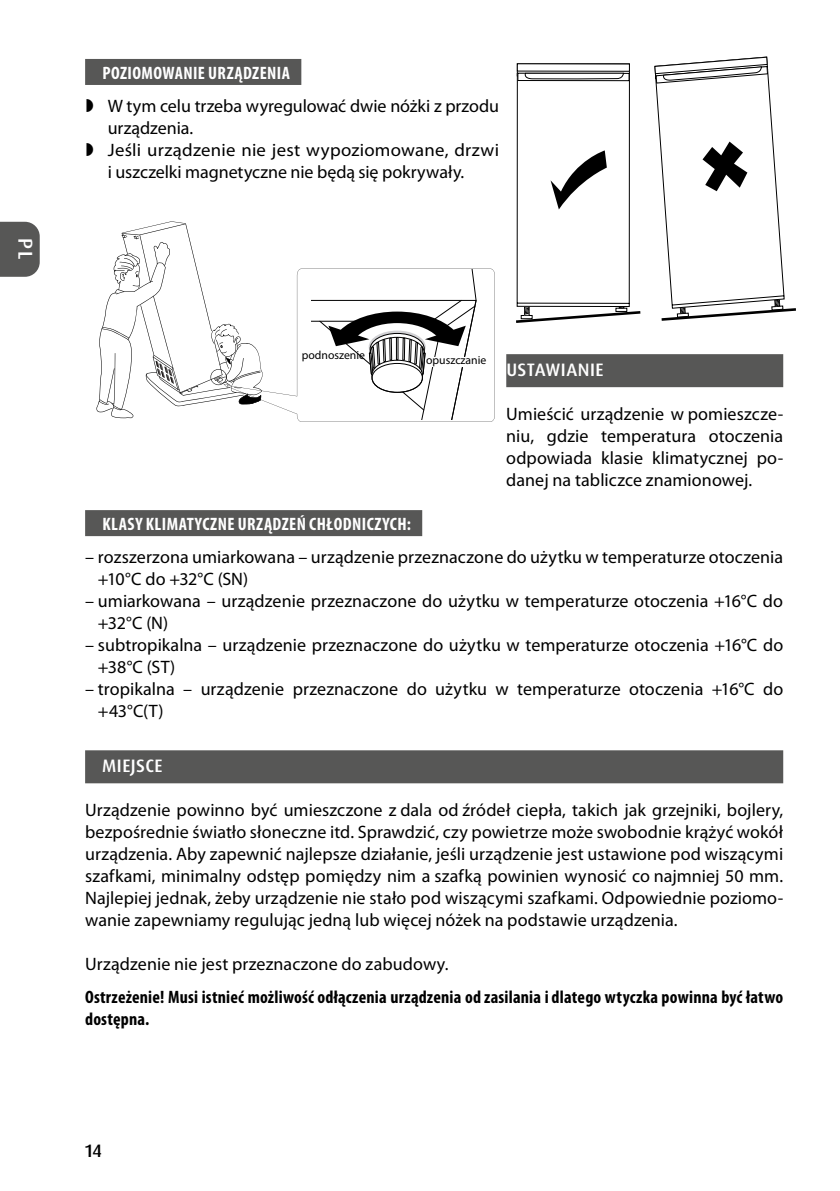
<style>
.page{position:relative;width:840px;height:1191px;background:#fff}
.page>*{position:absolute;margin:0;border:0;box-sizing:border-box;transform-origin:0 0}
.t1{font:500 20px "Dax Pro";color:#fff}
.t2{font:18px/22px "Myriad Pro";letter-spacing:.005em;color:#000}
.t3{font:700 condensed 18px/22px "Myriad Pro";letter-spacing:.01em;color:#000}
.t4{font:700 condensed 18px "Myriad Pro";letter-spacing:.025em;color:#fff}
.t5{font:500 18px "Dax Pro";letter-spacing:.025em;color:#fff}
.t6{font:500 18px "Dax Pro";color:#000}
.t7{font:11.8px "Myriad Pro";color:#000}
</style>
<div class="page">
<svg style="left:0;top:222px;width:40px;height:55px;background:#5f5f5e"></svg>
<div style="left:85px;top:59px;width:216px;height:26px;background:#575756"></div>
<div style="left:506px;top:354px;width:276px;height:33px;background:#575756"></div>
<div style="left:85px;top:510px;width:337px;height:26px;background:#575756"></div>
<div style="left:85px;top:750px;width:697px;height:33px;background:#575756"></div>
<svg style="left:96px;top:221px;width:127px;height:197px"></svg>
<svg style="left:223px;top:269px;width:271px;height:153px"></svg>
<svg style="left:311px;top:269px;width:165px;height:151px"></svg>
<div style="left:371px;top:363px;width:51px;height:29px;border:1px solid #000;border-radius:50%"></div>
<div style="left:428px;top:357px;width:46px;height:10px;background:#fff"></div>
<svg style="left:654px;top:56px;width:142px;height:265px"></svg>
<svg style="left:516px;top:63px;width:125px;height:260px"></svg>
<p class="t1" style="left:38px;top:238px;width:23px;rotate:90deg">PL</p>
<p class="t4" style="left:102px;top:63px;width:189px">POZIOMOWANIE URZĄDZENIA</p>
<p class="t2" style="left:108px;top:95px;width:392px">W tym celu trzeba wyregulować dwie nóżki z przodu urządzenia.<br>Jeśli urządzenie nie jest wypoziomowane, drzwi i uszczelki magnetyczne nie będą się pokrywały.</p>
<p class="t7" style="left:301px;top:348px;width:65px">podnoszenie</p>
<p class="t7" style="left:426px;top:354px;width:62px">opuszczanie</p>
<p class="t5" style="left:506px;top:358px;width:99px">USTAWIANIE</p>
<p class="t2" style="left:506px;top:403px;width:278px;text-align:justify">Umieścić urządzenie w pomieszcze&shy;niu, gdzie temperatura otoczenia odpowiada klasie klimatycznej po&shy;danej na tabliczce znamionowej.</p>
<p class="t4" style="left:102px;top:514px;width:310px">KLASY KLIMATYCZNE URZĄDZEŃ CHŁODNICZYCH:</p>
<p class="t2" style="left:98px;top:546px;width:686px;text-indent:-13px">– rozszerzona umiarkowana – urządzenie przeznaczone do użytku w temperaturze otoczenia +10°C do +32°C (SN)</p>
<p class="t2" style="left:98px;top:590px;width:686px;text-indent:-13px">– umiarkowana – urządzenie przeznaczone do użytku w temperaturze otoczenia +16°C do +32°C (N)</p>
<p class="t2" style="left:98px;top:634px;width:686px;text-indent:-13px">– subtropikalna – urządzenie przeznaczone do użytku w temperaturze otoczenia +16°C do +38°C (ST)</p>
<p class="t2" style="left:98px;top:678px;width:686px;text-indent:-13px">– tropikalna – urządzenie przeznaczone do użytku w temperaturze otoczenia +16°C do +43°C(T)</p>
<p class="t5" style="left:102px;top:754px;width:62px">MIEJSCE</p>
<p class="t2" style="left:85px;top:799px;width:699px;text-align:justify">Urządzenie powinno być umieszczone z dala od źródeł ciepła, takich jak grzejniki, bojlery, bezpośrednie światło słoneczne itd. Sprawdzić, czy powietrze może swobodnie krążyć wokół urządzenia. Aby zapewnić najlepsze działanie, jeśli urządzenie jest ustawione pod wiszącymi szafkami, minimalny odstęp pomiędzy nim a szafką powinien wynosić co najmniej 50 mm.<br>Najlepiej jednak, żeby urządzenie nie stało pod wiszącymi szafkami. Odpowiednie poziomo&shy;wanie zapewniamy regulując jedną lub więcej nóżek na podstawie urządzenia.</p>
<p class="t2" style="left:85px;top:953px;width:364px">Urządzenie nie jest przeznaczone do zabudowy.</p>
<p class="t3" style="left:85px;top:986px;width:699px">Ostrzeżenie! Musi istnieć możliwość odłączenia urządzenia od zasilania i dlatego wtyczka powinna być łatwo dostępna.</p>
<p class="t6" style="left:85px;top:1139px;width:18px">14</p>
</div>
